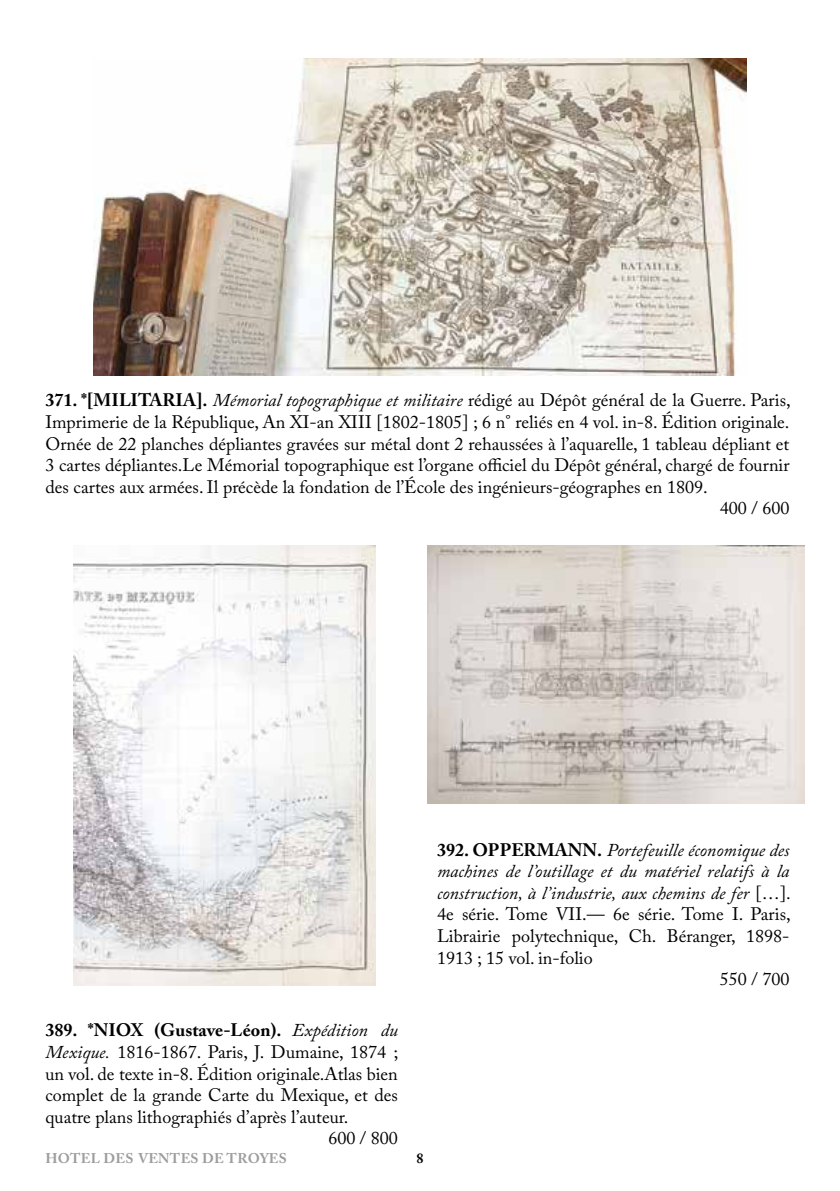
<style>
.page{position:relative;width:840px;height:1191px;background:#fff}
.page>*{position:absolute;margin:0;border:0;box-sizing:border-box;transform-origin:0 0}
.t1{font:18px "Adobe Caslon Pro";color:#000}
.t2{font:italic 18px "Adobe Caslon Pro";color:#000}
.t3{font:700 18px "Adobe Caslon Pro";color:#000}
.t4{font:700 14px "Adobe Caslon Pro";letter-spacing:.02em;color:#9d9d9c}
.t5{font:700 14px "Adobe Caslon Pro";color:#000}
.s1{font-weight:700}
.s2{font-style:italic}
.s3{font-weight:700;font-style:normal}
.s4{font-style:normal}
.s5{font-weight:400;font-style:italic}
</style>
<div class="page">
<img style="left:94px;top:59px;width:651px;height:317px">
<img style="left:73px;top:545px;width:302px;height:440px">
<img style="left:427px;top:545px;width:377px;height:258px">
<p class="t1" style="left:45px;top:389px;width:746px"><span class="s1">371. *[MILITARIA].</span> <span class="s2">Mémorial topographique et militaire</span> rédigé au Dépôt général de la Guerre. Paris,</p>
<p class="t1" style="left:45px;top:411px;width:745px">Imprimerie de la République, An XI-an XIII [1802-1805] ; 6 n° reliés en 4 vol. in-8. Édition originale.</p>
<p class="t1" style="left:45px;top:433px;width:745px">Ornée de 22 planches dépliantes gravées sur métal dont 2 rehaussées à l’aquarelle, 1 tableau dépliant et</p>
<p class="t1" style="left:45px;top:454px;width:745px">3 cartes dépliantes.Le Mémorial topographique est l’organe officiel du Dépôt général, chargé de fournir</p>
<p class="t1" style="left:45px;top:476px;width:663px">des cartes aux armées. Il précède la fondation de l’École des ingénieurs-géographes en 1809.</p>
<p class="t1" style="left:719px;top:497px;width:71px">400 / 600</p>
<p class="t2" style="left:437px;top:838px;width:354px"><span class="s3">392. OPPERMANN.</span> Portefeuille économique des</p>
<p class="t2" style="left:437px;top:860px;width:354px">machines de l’outillage et du matériel relatifs à la</p>
<p class="t2" style="left:437px;top:882px;width:355px">construction, à l’industrie, aux chemins de fer <span class="s4">[…].</span></p>
<p class="t1" style="left:437px;top:903px;width:355px">4e série. Tome VII.— 6e série. Tome I. Paris,</p>
<p class="t1" style="left:437px;top:925px;width:354px">Librairie polytechnique, Ch. Béranger, 1898-</p>
<p class="t1" style="left:437px;top:946px;width:157px">1913 ; 15 vol. in-folio</p>
<p class="t1" style="left:719px;top:968px;width:71px">550 / 700</p>
<p class="t3" style="left:45px;top:1019px;width:354px">389. *NIOX (Gustave-Léon). <span class="s5">Expédition du</span></p>
<p class="t1" style="left:45px;top:1041px;width:354px"><span class="s2">Mexique.</span> 1816-1867. Paris, J. Dumaine, 1874 ;</p>
<p class="t1" style="left:45px;top:1062px;width:354px">un vol. de texte in-8. Édition originale.Atlas bien</p>
<p class="t1" style="left:45px;top:1084px;width:354px">complet de la grande Carte du Mexique, et des</p>
<p class="t1" style="left:45px;top:1106px;width:304px">quatre plans lithographiés d’après l’auteur.</p>
<p class="t1" style="left:328px;top:1127px;width:71px">600 / 800</p>
<p class="t4" style="left:45px;top:1149px;width:243px">HOTEL DES VENTES DE TROYES</p>
<p class="t5" style="left:416px;top:1149px;width:8px">8</p>
</div>
